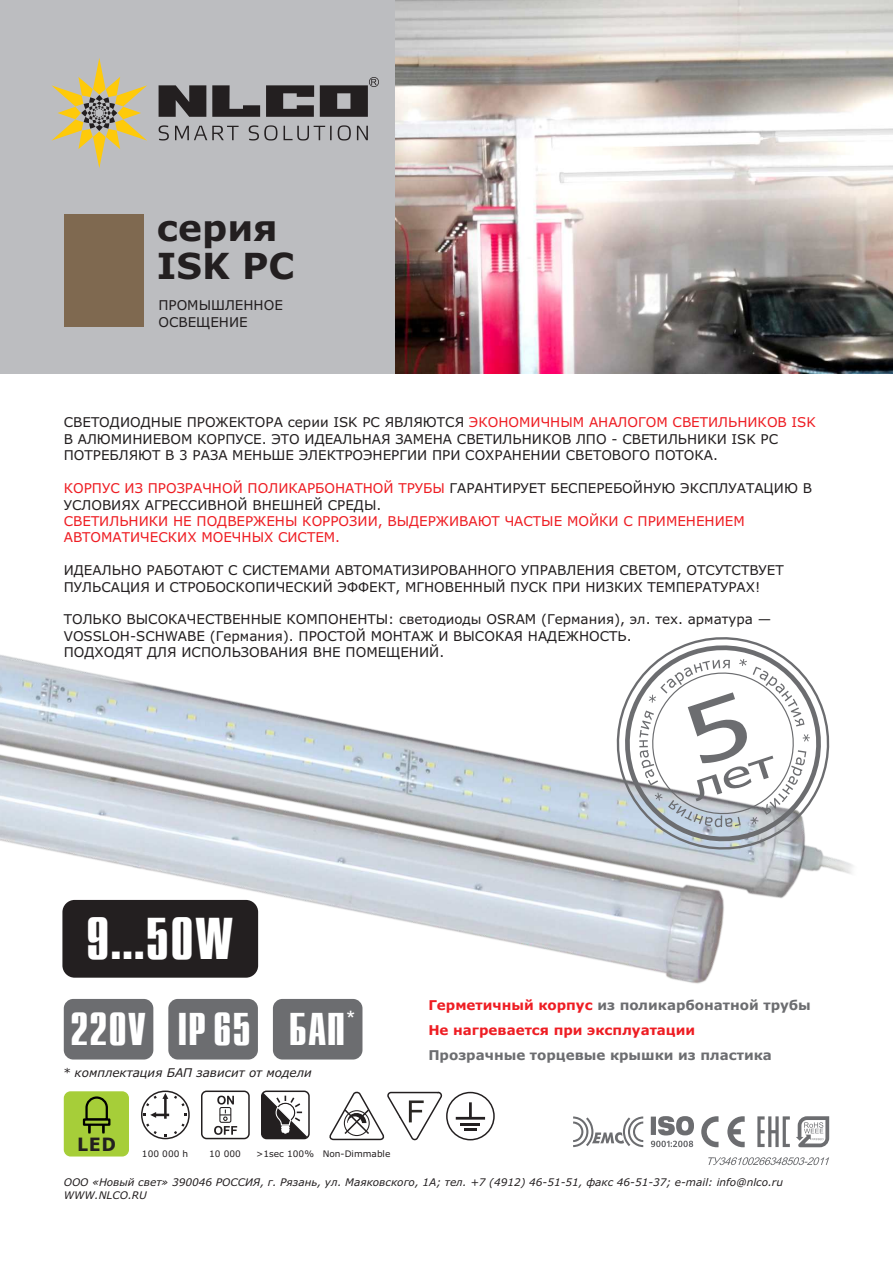
<style>
.page{position:relative;width:893px;height:1263px;background:#fff}
.page>*{position:absolute;margin:0;border:0;box-sizing:border-box;transform-origin:0 0}
.t1{font:700 49.05px "Compact";color:#fff}
.t2{font:700 38.25px "Compact";color:#fff}
.t3{font:700 36px/38.1px "Verdana";color:#231f20}
.t4{font:22.35px "Arial";color:#fff}
.t5{font:700 18.45px "Tahoma";color:#231f20}
.t6{font:13.5px/16.4px "Verdana";color:#231f20}
.t7{font:13.5px/16.4px "Verdana";color:#ee1d23}
.t8{font:700 13.5px/25px "Verdana";color:#ee1d23}
.t9{font:700 13.5px "Verdana";color:#6c6d70}
.t10{font:italic 12px "Verdana";color:#231f20}
.t11{font:italic 10.5px/12.8px "Verdana";color:#231f20}
.t12{font:9px "Verdana";color:#231f20}
.s1{color:#ee1d23}
.s2{color:#6c6d70}
</style>
<div class="page">
<img style="left:0;top:654px;width:853px;height:330px">
<div style="left:0;top:0;width:893px;height:373px;background:#bcbdc0"></div>
<svg style="left:446px;top:1092px;width:49px;height:48px"></svg>
<div style="left:168px;top:999px;width:90px;height:60px;background:#6c6d70;border-radius:9px"></div>
<div style="left:64px;top:999px;width:89px;height:60px;background:#6c6d70;border-radius:9px"></div>
<div style="left:62px;top:900px;width:196px;height:78px;background:#231f20;border-radius:12px"></div>
<div style="left:273px;top:999px;width:89px;height:60px;background:#6c6d70;border-radius:9px"></div>
<svg style="left:456px;top:1102px;width:29px;height:29px"></svg>
<svg style="left:141px;top:1090px;width:49px;height:50px"></svg>
<div style="left:64px;top:215px;width:80px;height:112px;background:#7f6950"></div>
<svg style="left:51px;top:58px;width:96px;height:110px"></svg>
<svg style="left:159px;top:125px;width:209px;height:16px"></svg>
<svg style="left:329px;top:1091px;width:114px;height:50px"></svg>
<div style="left:201px;top:1090px;width:49px;height:49px;background:#fff;border:1px solid #231f20;border-radius:5px"></div>
<svg style="left:214px;top:1095px;width:23px;height:40px"></svg>
<svg style="left:261px;top:1090px;width:49px;height:49px"></svg>
<svg style="left:262px;top:1093px;width:46px;height:45px"></svg>
<div style="left:64px;top:1091px;width:65px;height:65px;background:#a6ce39;border-radius:7px"></div>
<svg style="left:82px;top:1096px;width:29px;height:38px"></svg>
<svg style="left:701px;top:1116px;width:44px;height:31px"></svg>
<svg style="left:651px;top:1116px;width:43px;height:31px"></svg>
<svg style="left:796px;top:1116px;width:33px;height:31px"></svg>
<svg style="left:573px;top:1116px;width:70px;height:31px"></svg>
<svg style="left:708px;top:1157px;width:121px;height:8px"></svg>
<svg style="left:757px;top:1116px;width:33px;height:31px"></svg>
<svg style="left:613px;top:637px;width:220px;height:216px"></svg>
<svg style="left:621px;top:642px;width:203px;height:203px"></svg>
<img style="left:395px;top:0;width:498px;height:373px">
<svg style="left:159px;top:77px;width:220px;height:40px"></svg>
<h3 class="t3" style="left:157px;top:212px;width:139px">серия<br>ISK PC</h3>
<p class="t6" style="left:158px;top:298px;width:126px">ПРОМЫШЛЕННОЕ<br>ОСВЕЩЕНИЕ</p>
<p class="t6" style="left:64px;top:415px;width:753px">СВЕТОДИОДНЫЕ ПРОЖЕКТОРА серии ISK PC ЯВЛЯЮТСЯ <span class="s1">ЭКОНОМИЧНЫМ АНАЛОГОМ СВЕТИЛЬНИКОВ ISK<br></span>В АЛЮМИНИЕВОМ КОРПУСЕ. ЭТО ИДЕАЛЬНАЯ ЗАМЕНА СВЕТИЛЬНИКОВ ЛПО - СВЕТИЛЬНИКИ ISK PC<br>ПОТРЕБЛЯЮТ В 3 РАЗА МЕНЬШЕ ЭЛЕКТРОЭНЕРГИИ ПРИ СОХРАНЕНИИ СВЕТОВОГО ПОТОКА.</p>
<p class="t6" style="left:64px;top:481px;width:750px"><span class="s1">КОРПУС ИЗ ПРОЗРАЧНОЙ ПОЛИКАРБОНАТНОЙ ТРУБЫ</span> ГАРАНТИРУЕТ БЕСПЕРЕБОЙНУЮ ЭКСПЛУАТАЦИЮ В<br>УСЛОВИЯХ АГРЕССИВНОЙ ВНЕШНЕЙ СРЕДЫ.</p>
<p class="t7" style="left:64px;top:514px;width:682px">СВЕТИЛЬНИКИ НЕ ПОДВЕРЖЕНЫ КОРРОЗИИ, ВЫДЕРЖИВАЮТ ЧАСТЫЕ МОЙКИ С ПРИМЕНЕНИЕМ<br>АВТОМАТИЧЕСКИХ МОЕЧНЫХ СИСТЕМ.</p>
<p class="t6" style="left:64px;top:563px;width:721px">ИДЕАЛЬНО РАБОТАЮТ С СИСТЕМАМИ АВТОМАТИЗИРОВАННОГО УПРАВЛЕНИЯ СВЕТОМ, ОТСУТСТВУЕТ<br>ПУЛЬСАЦИЯ И СТРОБОСКОПИЧЕСКИЙ ЭФФЕКТ, МГНОВЕННЫЙ ПУСК ПРИ НИЗКИХ ТЕМПЕРАТУРАХ!</p>
<p class="t6" style="left:64px;top:612px;width:709px">ТОЛЬКО ВЫСОКАЧЕСТВЕННЫЕ КОМПОНЕНТЫ: светодиоды OSRAM (Германия), эл. тех. арматура —<br>VOSSLOH-SCHWABE (Германия). ПРОСТОЙ МОНТАЖ И ВЫСОКАЯ НАДЕЖНОСТЬ.<br>ПОДХОДЯТ ДЛЯ ИСПОЛЬЗОВАНИЯ ВНЕ ПОМЕЩЕНИЙ.</p>
<h1 class="t1" style="left:85px;top:917px;width:150px">9...50W</h1>
<h2 class="t2" style="left:70px;top:1012px;width:183px">220V IP 65</h2>
<h3 class="t4" style="left:346px;top:1010px;width:10px">*</h3>
<h2 class="t2" style="left:288px;top:1012px;width:59px">ÁÀÏ</h2>
<p class="t10" style="left:63px;top:1067px;width:251px">* комплектация БАП зависит от модели</p>
<p class="t8" style="left:428px;top:993px;width:384px">Герметичный корпус <span class="s2">из поликарбонатной трубы<br></span>Не нагревается при эксплуатации</p>
<p class="t9" style="left:428px;top:1049px;width:345px">Прозрачные торцевые крышки из пластика</p>
<h3 class="t5" style="left:78px;top:1137px;width:40px">LED</h3>
<p class="t11" style="left:64px;top:1177px;width:721px">ООО «Новый свет» 390046 РОССИЯ, г. Рязань, ул. Маяковского, 1А; тел. +7 (4912) 46-51-51, факс 46-51-37; e-mail: info@nlco.ru<br>WWW.NLCO.RU</p>
<p class="t12" style="left:142px;top:1149px;width:48px">100 000 h</p>
<p class="t12" style="left:209px;top:1149px;width:33px">10 000</p>
<p class="t12" style="left:256px;top:1149px;width:136px">&gt;1sec 100% Non-Dimmable</p>
</div>
